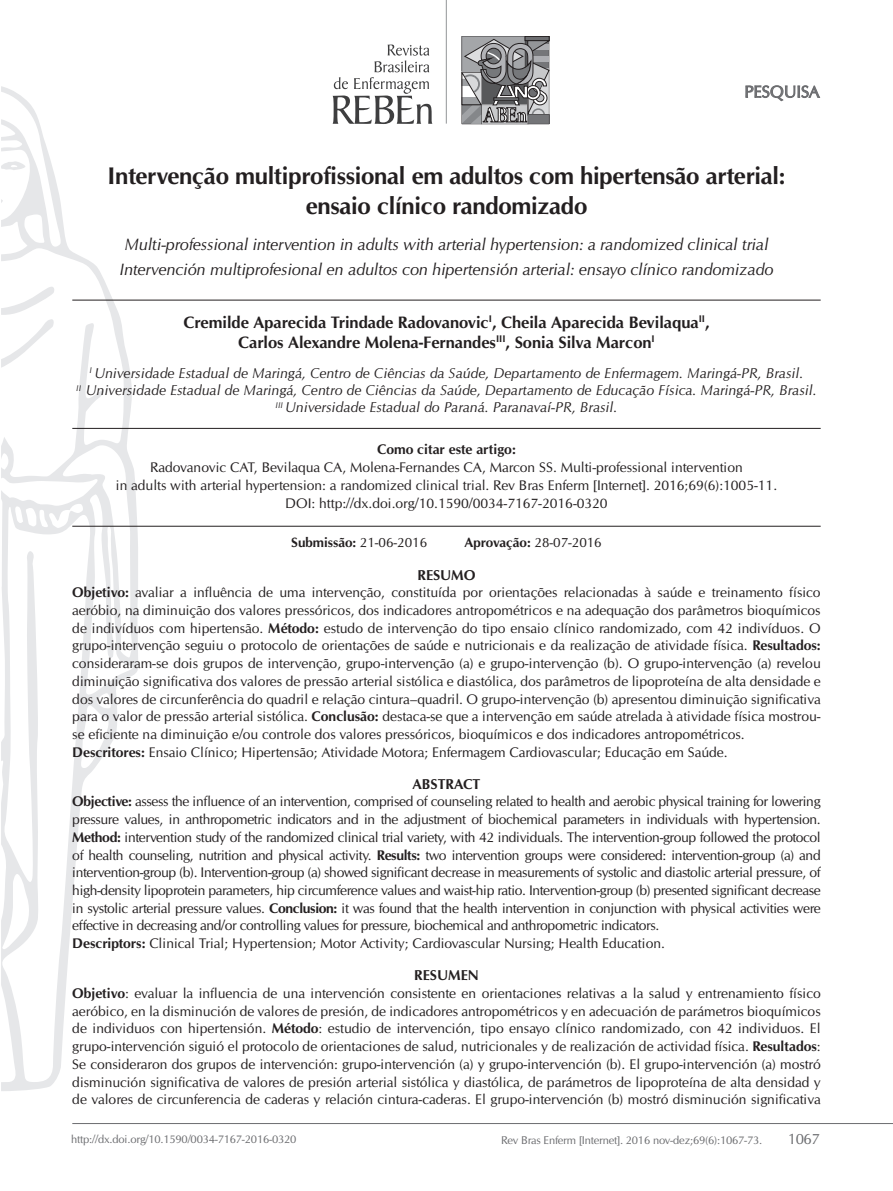
<style>
.page{position:relative;width:893px;height:1191px;background:#fff}
.page>*{position:absolute;margin:0;border:0;box-sizing:border-box;transform-origin:0 0}
.t1{font:700 24px/30px "URW Classico";letter-spacing:-.01em;color:#231f20;text-align:center}
.t2{font:italic 16.5px/25.2px "URW Classico";letter-spacing:-.01em;color:#231f20}
.t3{font:700 16.5px/19.8px "URW Classico";color:#231f20;text-align:center}
.t4{font:16.5px "URW Classico";color:#6c6d70}
.t5{font:15px "URW Classico";color:#6c6d70}
.t6{font:italic 14.25px/17.1px "URW Classico";color:#231f20;text-align:center}
.t7{font:700 14.25px "URW Classico";color:#231f20}
.t8{font:13.95px/17.7px "URW Classico";color:#231f20;text-align:center}
.t9{font:13.95px/17.7px "URW Classico";letter-spacing:-.025em;color:#231f20}
.t10{font:700 13.95px "URW Classico";color:#231f20}
.t11{font:700 13.5px "URW Classico";color:#231f20}
.t12{font:11.25px "URW Classico";letter-spacing:-.015em;color:#6c6d70}
.s1{font-weight:400}
.s2{font-weight:700}
</style>
<div class="page">
<hr style="left:72px;top:1123px;width:821px;height:1px;background:#6c6d70">
<svg style="left:1px;top:86px;width:137px;height:1005px"></svg>
<hr style="left:72px;top:300px;width:749px;height:1px;background:#231f20">
<hr style="left:72px;top:428px;width:749px;height:1px;background:#231f20">
<hr style="left:72px;top:526px;width:749px;height:1px;background:#231f20">
<svg style="left:746px;top:86px;width:74px;height:15px"></svg>
<svg style="left:333px;top:45px;width:99px;height:79px"></svg>
<svg style="left:462px;top:36px;width:87px;height:88px;background:#8b8c8e"></svg>
<hr style="left:446px;top:0;width:1px;height:124px;background:#939598">
<p class="t4" style="left:744px;top:82px;width:77px">PESQUISA</p>
<h1 class="t1" style="left:108px;top:160px;width:679px">Intervenção multiprofissional em adultos com hipertensão arterial: ensaio clínico randomizado</h1>
<p class="t2" style="left:120px;top:232px;width:655px">Multi-professional intervention in adults with arterial hypertension: a randomized clinical trial<br>Intervención multiprofesional en adultos con hipertensión arterial: ensayo clínico randomizado</p>
<p class="t3" style="left:183px;top:312px;width:528px">Cremilde Aparecida Trindade Radovanovic<sup>I</sup>, Cheila Aparecida Bevilaqua<sup>II</sup>,<br>Carlos Alexandre Molena-Fernandes<sup>III</sup>, Sonia Silva Marcon<sup>I</sup></p>
<p class="t6" style="left:76px;top:365px;width:742px"><sup>I</sup> Universidade Estadual de Maringá, Centro de Ciências da Saúde, Departamento de Enfermagem. Maringá-PR, Brasil.<br><sup>II</sup> Universidade Estadual de Maringá, Centro de Ciências da Saúde, Departamento de Educação Física. Maringá-PR, Brasil.<br><sup>III</sup> Universidade Estadual do Paraná. Paranavaí-PR, Brasil.</p>
<p class="t10" style="left:377px;top:441px;width:140px">Como citar este artigo:</p>
<p class="t8" style="left:116px;top:459px;width:663px">Radovanovic CAT, Bevilaqua CA, Molena-Fernandes CA, Marcon SS. Multi-professional intervention<br>in adults with arterial hypertension: a randomized clinical trial. Rev Bras Enferm [Internet]. 2016;69(6):1005-11.<br>DOI: http://dx.doi.org/10.1590/0034-7167-2016-0320</p>
<p class="t11" style="left:291px;top:534px;width:137px">Submissão: <span class="s1">21-06-2016</span></p>
<p class="t11" style="left:464px;top:534px;width:139px">Aprovação: <span class="s1">28-07-2016</span></p>
<p class="t7" style="left:417px;top:566px;width:60px">RESUMO</p>
<p class="t8" style="left:72px;top:584px;width:750px;text-align:left"><span class="s2">Objetivo:</span> avaliar a influência de uma intervenção, constituída por orientações relacionadas à saúde e treinamento físico aeróbio, na diminuição dos valores pressóricos, dos indicadores antropométricos e na adequação dos parâmetros bioquímicos de indivíduos com hipertensão. <span class="s2">Método:</span> estudo de intervenção do tipo ensaio clínico randomizado, com 42 indivíduos. O grupo-intervenção seguiu o protocolo de orientações de saúde e nutricionais e da realização de atividade física. <span class="s2">Resultados: </span>consideraram-se dois grupos de intervenção, grupo-intervenção (a) e grupo-intervenção (b). O grupo-intervenção (a) revelou diminuição significativa dos valores de pressão arterial sistólica e diastólica, dos parâmetros de lipoproteína de alta densidade e dos valores de circunferência do quadril e relação cintura–quadril. O grupo-intervenção (b) apresentou diminuição significativa para o valor de pressão arterial sistólica. <span class="s2">Conclusão:</span> destaca-se que a intervenção em saúde atrelada à atividade física mostrou&shy;se eficiente na diminuição e/ou controle dos valores pressóricos, bioquímicos e dos indicadores antropométricos.<br><span class="s2">Descritores:</span> Ensaio Clínico; Hipertensão; Atividade Motora; Enfermagem Cardiovascular; Educação em Saúde.</p>
<p class="t7" style="left:412px;top:775px;width:69px">ABSTRACT</p>
<p class="t9" style="left:72px;top:793px;width:750px"><span class="s2">Objective:</span> assess the influence of an intervention, comprised of counseling related to health and aerobic physical training for lowering pressure values, in anthropometric indicators and in the adjustment of biochemical parameters in individuals with hypertension.<br><span class="s2">Method:</span> intervention study of the randomized clinical trial variety, with 42 individuals. The intervention-group followed the protocol of health counseling, nutrition and physical activity. <span class="s2">Results:</span> two intervention groups were considered: intervention-group (a) and intervention-group (b). Intervention-group (a) showed significant decrease in measurements of systolic and diastolic arterial pressure, of high-density lipoprotein parameters, hip circumference values and waist-hip ratio. Intervention-group (b) presented significant decrease in systolic arterial pressure values. <span class="s2">Conclusion:</span> it was found that the health intervention in conjunction with physical activities were effective in decreasing and/or controlling values for pressure, biochemical and anthropometric indicators.<br><span class="s2">Descriptors:</span> Clinical Trial; Hypertension; Motor Activity; Cardiovascular Nursing; Health Education.</p>
<p class="t7" style="left:414px;top:966px;width:66px">RESUMEN</p>
<p class="t8" style="left:72px;top:984px;width:750px;text-align:justify"><span class="s2">Objetivo</span>: evaluar la influencia de una intervención consistente en orientaciones relativas a la salud y entrenamiento físico aeróbico, en la disminución de valores de presión, de indicadores antropométricos y en adecuación de parámetros bioquímicos de individuos con hipertensión. <span class="s2">Método</span>: estudio de intervención, tipo ensayo clínico randomizado, con 42 individuos. El grupo-intervención siguió el protocolo de orientaciones de salud, nutricionales y de realización de actividad física. <span class="s2">Resultados</span>:<br>Se consideraron dos grupos de intervención: grupo-intervención (a) y grupo-intervención (b). El grupo-intervención (a) mostró disminución significativa de valores de presión arterial sistólica y diastólica, de parámetros de lipoproteína de alta densidad y de valores de circunferencia de caderas y relación cintura-caderas. El grupo-intervención (b) mostró disminución significativa</p>
<p class="t12" style="left:71px;top:1133px;width:227px">http://dx.doi.org/10.1590/0034-7167-2016-0320</p>
<p class="t12" style="left:501px;top:1133px;width:263px">Rev Bras Enferm [Internet]. 2016 nov-dez;69(6):1067-73.</p>
<p class="t5" style="left:788px;top:1130px;width:33px">1067</p>
</div>
